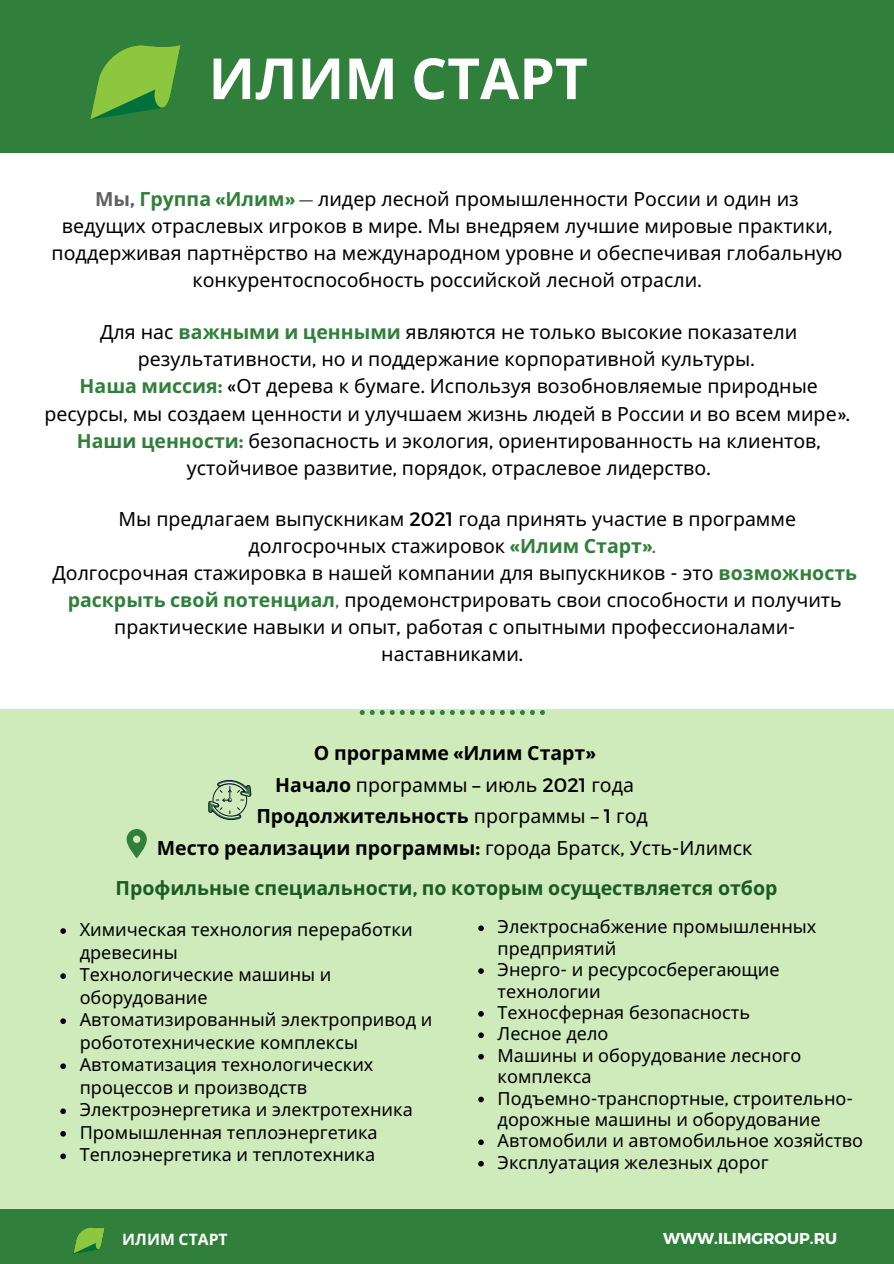
<style>
.page{position:relative;width:894px;height:1264px;background:#fff}
.page>*{position:absolute;margin:0;border:0;box-sizing:border-box;transform-origin:0 0}
.t1{font:700 56.7px "Noto Sans";color:#fff}
.t2{font:19.5px/27px "Noto Sans";color:#000;text-align:center}
.t3{font:700 19.5px "Noto Sans";color:#000}
.t4{font:700 19.5px "Noto Sans";color:#1a5b22}
.t5{font:18px/22.5px "Noto Sans";color:#000}
.t6{font:700 15.75px "Montserrat";color:#fff}
.t7{font:700 15.75px "Noto Sans";color:#fff}
.s1{font-weight:700;color:#606060}
.s2{font-family:"Montserrat";font-weight:700;color:#606060}
.s3{font-weight:700;color:#307f3a}
.s4{font-family:"Montserrat";font-weight:700;color:#307f3a}
.s5{font-family:"Montserrat";color:#606060}
.s6{font-family:"Montserrat"}
.s7{font-weight:700}
.s8{font-weight:400}
.s9{font-family:"Montserrat";font-weight:400}
</style>
<div class="page">
<div style="left:0;top:0;width:893px;height:152px;background:#307f3a"></div>
<div style="left:0;top:709px;width:893px;height:528px;background:#cfebbc"></div>
<div style="left:0;top:1209px;width:893px;height:54px;background:#307f3a"></div>
<svg style="left:440px;top:710px;width:4px;height:5px"></svg>
<svg style="left:359px;top:710px;width:55px;height:5px"></svg>
<svg style="left:420px;top:710px;width:14px;height:5px"></svg>
<svg style="left:510px;top:710px;width:4px;height:5px"></svg>
<svg style="left:520px;top:710px;width:4px;height:5px"></svg>
<svg style="left:530px;top:710px;width:4px;height:5px"></svg>
<svg style="left:540px;top:710px;width:4px;height:5px"></svg>
<svg style="left:500px;top:710px;width:4px;height:5px"></svg>
<svg style="left:470px;top:710px;width:4px;height:5px"></svg>
<svg style="left:480px;top:710px;width:4px;height:5px"></svg>
<svg style="left:450px;top:710px;width:14px;height:5px"></svg>
<svg style="left:490px;top:710px;width:4px;height:5px"></svg>
<svg style="left:208px;top:780px;width:43px;height:41px"></svg>
<svg style="left:126px;top:829px;width:21px;height:29px"></svg>
<svg style="left:60px;top:928px;width:6px;height:5px"></svg>
<svg style="left:60px;top:973px;width:6px;height:5px"></svg>
<svg style="left:60px;top:1018px;width:6px;height:5px"></svg>
<svg style="left:60px;top:1063px;width:6px;height:6px"></svg>
<svg style="left:60px;top:1108px;width:6px;height:6px"></svg>
<svg style="left:60px;top:1131px;width:6px;height:5px"></svg>
<svg style="left:60px;top:1153px;width:6px;height:6px"></svg>
<svg style="left:478px;top:925px;width:5px;height:6px"></svg>
<svg style="left:478px;top:968px;width:5px;height:5px"></svg>
<svg style="left:478px;top:1011px;width:5px;height:5px"></svg>
<svg style="left:478px;top:1032px;width:5px;height:6px"></svg>
<svg style="left:478px;top:1053px;width:5px;height:6px"></svg>
<svg style="left:478px;top:1096px;width:5px;height:6px"></svg>
<svg style="left:478px;top:1139px;width:5px;height:6px"></svg>
<svg style="left:478px;top:1160px;width:5px;height:6px"></svg>
<img style="left:90px;top:45px;width:91px;height:75px">
<img style="left:74px;top:1227px;width:31px;height:27px">
<p class="t1" style="left:208px;top:38px;width:381px">ИЛИМ СТАРТ</p>
<p class="t2" style="left:52px;top:185px;width:792px"><span class="s1">Мы</span><span class="s2">,</span> <span class="s3">Группа</span> <span class="s4">«</span><span class="s3">Илим</span><span class="s4">»</span> <span class="s5">—</span> лидер лесной промышленности России и один из ведущих отраслевых игроков в мире<span class="s6">.</span> Мы внедряем лучшие мировые практики<span class="s6">, </span>поддерживая партнёрство на международном уровне и обеспечивая глобальную конкурентоспособность российской лесной отрасли<span class="s6">.</span></p>
<p class="t2" style="left:100px;top:318px;width:698px">Для нас <span class="s3">важными и ценными</span> являются не только высокие показатели результативности<span class="s6">,</span> но и поддержание корпоративной культуры<span class="s6">.</span></p>
<p class="t2" style="left:45px;top:372px;width:806px"><span class="s3">Наша миссия</span><span class="s4">:</span> <span class="s6">«</span>От дерева к бумаге<span class="s6">.</span> Используя возобновляемые природные ресурсы<span class="s6">,</span> мы создаем ценности и улучшаем жизнь людей в России и во всем мире<span class="s6">».</span></p>
<p class="t2" style="left:77px;top:426px;width:745px"><span class="s3">Наши ценности</span><span class="s4">:</span> безопасность и экология<span class="s6">,</span> ориентированность на клиентов<span class="s6">, </span>устойчивое развитие<span class="s6">,</span> порядок<span class="s6">,</span> отраслевое лидерство<span class="s6">.</span></p>
<p class="t2" style="left:118px;top:504px;width:679px">Мы предлагаем выпускникам <span class="s6">2021</span> года принять участие в программе долгосрочных стажировок <span class="s4">«</span><span class="s3">Илим Старт</span><span class="s4">»</span><span class="s5">.</span></p>
<p class="t2" style="left:52px;top:558px;width:806px">Долгосрочная стажировка в нашей компании для выпускников <span class="s6">-</span> это <span class="s3">возможность раскрыть свой потенциал</span><span class="s5">,</span> продемонстрировать свои способности и получить практические навыки и опыт<span class="s6">,</span> работая с опытными профессионалами&shy;наставниками<span class="s6">.</span></p>
<p class="t3" style="left:314px;top:739px;width:283px">О программе <span class="s6">«</span>Илим Старт<span class="s6">»</span></p>
<p class="t2" style="left:275px;top:770px;width:360px"><span class="s7">Начало</span> программы <span class="s6">–</span> июль <span class="s6">2021</span> года</p>
<p class="t3" style="left:256px;top:802px;width:393px">Продолжительность <span class="s8">программы</span> <span class="s9">– 1</span> <span class="s8">год</span></p>
<p class="t3" style="left:157px;top:834px;width:597px">Место реализации программы<span class="s6">:</span> <span class="s8">города Братск</span><span class="s9">,</span> <span class="s8">Усть</span><span class="s9">-</span><span class="s8">Илимск</span></p>
<p class="t4" style="left:115px;top:874px;width:663px">Профильные специальности<span class="s6">,</span> по которым осуществляется отбор</p>
<p class="t5" style="left:80px;top:917px;width:334px">Химическая технология переработки древесины</p>
<p class="t5" style="left:80px;top:962px;width:253px">Технологические машины и оборудование</p>
<p class="t5" style="left:80px;top:1008px;width:354px">Автоматизированный электропривод и робототехнические комплексы</p>
<p class="t5" style="left:80px;top:1053px;width:295px">Автоматизация технологических процессов и производств</p>
<p class="t5" style="left:80px;top:1098px;width:334px">Электроэнергетика и электротехника</p>
<p class="t5" style="left:80px;top:1120px;width:299px">Промышленная теплоэнергетика</p>
<p class="t5" style="left:80px;top:1143px;width:297px">Теплоэнергетика и теплотехника</p>
<p class="t5" style="left:497px;top:915px;width:320px;line-height:21.5px">Электроснабжение промышленных предприятий</p>
<p class="t5" style="left:497px;top:958px;width:283px;line-height:21.5px">Энерго<span class="s6">-</span> и ресурсосберегающие технологии</p>
<p class="t5" style="left:497px;top:1000px;width:254px">Техносферная безопасность</p>
<p class="t5" style="left:497px;top:1022px;width:112px">Лесное дело</p>
<p class="t5" style="left:497px;top:1044px;width:305px;line-height:21.5px">Машины и оборудование лесного комплекса</p>
<p class="t5" style="left:497px;top:1086px;width:357px;line-height:21.5px">Подъемно<span class="s6">-</span>транспортные<span class="s6">,</span> строительно&shy;дорожные машины и оборудование</p>
<p class="t5" style="left:497px;top:1129px;width:367px">Автомобили и автомобильное хозяйство</p>
<p class="t5" style="left:497px;top:1150px;width:272px">Эксплуатация железных дорог</p>
<p class="t7" style="left:122px;top:1227px;width:107px">ИЛИМ СТАРТ</p>
<p class="t6" style="left:663px;top:1228px;width:175px">WWW.ILIMGROUP.RU</p>
</div>
